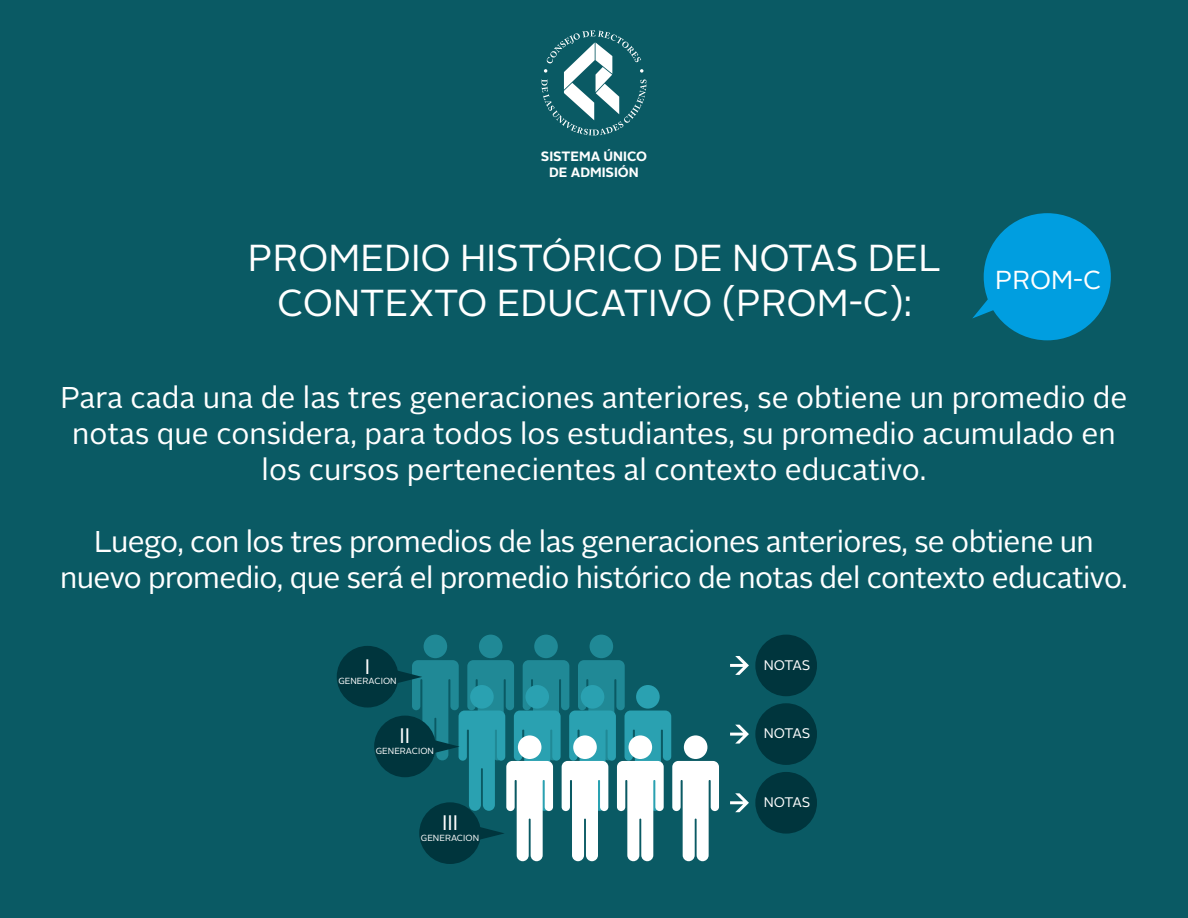
<style>
.page{position:relative;width:1188px;height:918px;background:#0a5a64}
.page>*{position:absolute;margin:0;border:0;box-sizing:border-box;transform-origin:0 0}
.t1{font:37.5px/45px "Alright Sans";color:#fff;text-align:center}
.t2{font:30px/36px "Alright Sans";color:#fff;text-align:center}
.t3{font:30px/36px "Alright Sans";letter-spacing:-.02em;color:#fff;text-align:center}
.t4{font:25.95px "Alright Sans";color:#fff}
.t5{font:21px "Alright Sans";color:#fff}
.t6{font:13.8px "Alright Sans";color:#fff}
.t7{font:700 13.5px/16.2px "Alright Sans";color:#fff;text-align:center}
.t8{font:8.85px "Alright Sans";letter-spacing:-.005em;color:#fff}
</style>
<div class="page">
<svg style="left:542px;top:30px;width:104px;height:106px"></svg>
<div style="left:590px;top:635px;width:23px;height:23px;background:#208996;border-radius:50%"></div>
<div style="left:534px;top:635px;width:24px;height:23px;background:#208996;border-radius:50%"></div>
<div style="left:479px;top:635px;width:24px;height:23px;background:#208996;border-radius:50%"></div>
<div style="left:424px;top:635px;width:23px;height:23px;background:#208996;border-radius:50%"></div>
<div style="left:337px;top:646px;width:61px;height:62px;background:#00353d;border-radius:50%"></div>
<div style="left:374px;top:716px;width:62px;height:61px;background:#00353d;border-radius:50%"></div>
<svg style="left:395px;top:660px;width:324px;height:201px"></svg>
<div style="left:755px;top:772px;width:62px;height:62px;background:#00353d;border-radius:50%"></div>
<svg style="left:730px;top:793px;width:19px;height:19px"></svg>
<div style="left:755px;top:703px;width:62px;height:62px;background:#00353d;border-radius:50%"></div>
<svg style="left:730px;top:725px;width:19px;height:19px"></svg>
<div style="left:755px;top:635px;width:62px;height:61px;background:#00353d;border-radius:50%"></div>
<svg style="left:730px;top:656px;width:19px;height:19px"></svg>
<div style="left:984px;top:213px;width:127px;height:127px;background:#009ee0;border-radius:50%"></div>
<svg style="left:972px;top:296px;width:24px;height:23px"></svg>
<p class="t7" style="left:541px;top:148px;width:108px">SISTEMA ÚNICO<br>DE ADMISIÓN</p>
<p class="t1" style="left:248px;top:236px;width:681px">Promedio h istórico de notas del contexto educativo (PROM-C):</p>
<p class="t4" style="left:995px;top:262px;width:105px">Prom-C</p>
<p class="t2" style="left:60px;top:381px;width:1069px">Para cada una de las tres generaciones anteriores, se obtiene un promedio de notas que considera, para todos los estudiantes, su promedio acumulado en los cursos pertenecientes al contexto educativo.</p>
<p class="t3" style="left:60px;top:524px;width:1069px">Luego, con los tres promedios de las generaciones anteriores, se obtiene un nuevo promedio, que será el promedio histórico de notas del contexto educativo.</p>
<p class="t5" style="left:365px;top:652px;width:3px">I</p>
<p class="t8" style="left:338px;top:675px;width:13px">GENE</p>
<p class="t8" style="left:363px;top:675px;width:13px">RACION</p>
<p class="t5" style="left:400px;top:722px;width:5px">II</p>
<p class="t8" style="left:376px;top:745px;width:13px">GENE</p>
<p class="t8" style="left:400px;top:745px;width:13px">RACION</p>
<p class="t5" style="left:442px;top:809px;width:6px">III</p>
<p class="t8" style="left:421px;top:832px;width:13px">GENE</p>
<p class="t8" style="left:445px;top:832px;width:13px">RACION</p>
<p class="t6" style="left:764px;top:655px;width:11px">NOTA</p>
<p class="t6" style="left:802px;top:655px;width:10px">S</p>
<p class="t6" style="left:764px;top:724px;width:11px">NOTA</p>
<p class="t6" style="left:802px;top:724px;width:10px">S</p>
<p class="t6" style="left:764px;top:793px;width:11px">NOTA</p>
<p class="t6" style="left:802px;top:793px;width:10px">S</p>
</div>
